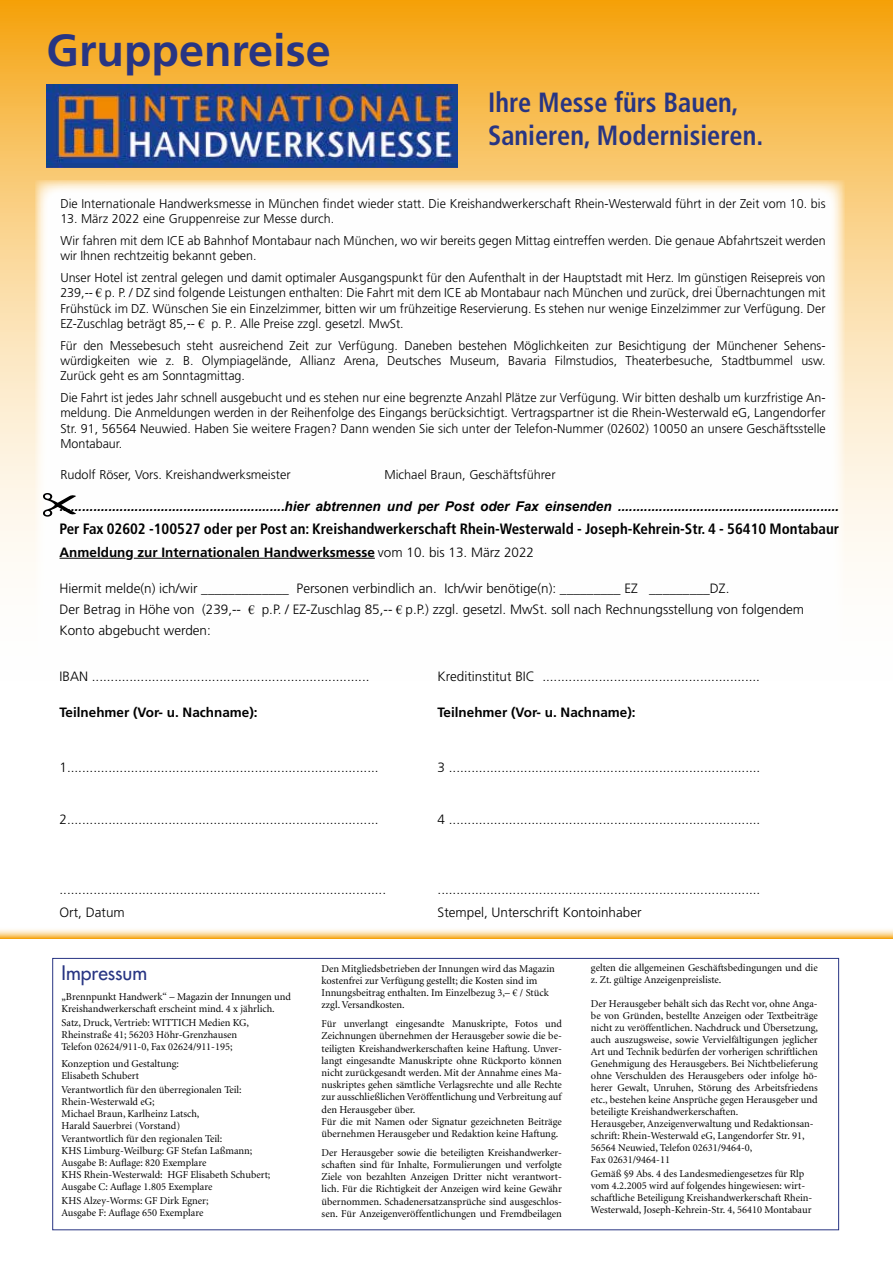
<style>
.page{position:relative;width:893px;height:1263px;background:#fff}
.page>*{position:absolute;margin:0;border:0;box-sizing:border-box;transform-origin:0 0}
.t1{font:700 45px "Frutiger LT";color:#283583}
.t2{font:700 condensed 27.75px/33.3px "Frutiger LT";color:#283583;scale:.95 1}
.t3{font:19.5px "Futura LT";color:#283583}
.t4{font:700 condensed 15px "Frutiger LT";color:#000}
.t5{font:300 13.5px/21.1px "Frutiger LT";color:#000}
.t6{font:italic 700 13.5px "Arial";color:#000}
.t7{font:700 13.5px "Frutiger LT";color:#000}
.t8{font:300 12.75px/15.3px "Frutiger LT";color:#000;text-align:justify}
.t9{font:10.5px/12px "Minion LT";color:#000}
.s1{font-family:"Times New Roman";font-weight:400}
.s2{font-weight:300}
.s3{font-family:"Times New Roman";font-weight:400;font-size:12.75px}
</style>
<div class="page">
<svg style="left:0;top:0;width:893px;height:562px;background:#f6bd56"></svg>
<div style="left:35px;top:180px;width:809px;height:642px;background:#fff"></div>
<svg style="left:43px;top:493px;width:33px;height:24px"></svg>
<img style="left:47px;top:85px;width:410px;height:83px">
<svg style="left:0;top:929px;width:893px;height:9px;background:#fadba3"></svg>
<hr style="left:60px;top:558px;width:66px;height:1px;background:#000">
<hr style="left:134px;top:558px;width:241px;height:1px;background:#000">
<h1 class="t1" style="left:47px;top:24px;width:286px">Gruppenreise</h1>
<h2 class="t2" style="left:488px;top:85px;width:291px">Ihre Messe fürs Bauen,<br>Sanieren, Modernisieren.</h2>
<p class="t8" style="left:60px;top:196px;width:767px">Die Internationale Handwerksmesse in München findet wieder statt. Die Kreishandwerkerschaft Rhein-Westerwald führt in der Zeit vom 10. bis</p>
<p class="t8" style="left:60px;top:208px;width:767px;line-height:21.8px">13. März 2022 eine Gruppenreise zur Messe durch.<br>Wir fahren mit dem ICE ab Bahnhof Montabaur nach München, wo wir bereits gegen Mittag eintreffen werden. Die genaue Abfahrtszeit werden</p>
<p class="t8" style="left:60px;top:245px;width:767px;line-height:21.8px">wir Ihnen rechtzeitig bekannt geben.<br>Unser Hotel ist zentral gelegen und damit optimaler Ausgangspunkt für den Aufenthalt in der Hauptstadt mit Herz. Im günstigen Reisepreis von</p>
<p class="t8" style="left:60px;top:286px;width:767px">239,-- <span class="s1">€</span> p. P. / DZ sind folgende Leistungen enthalten: Die Fahrt mit dem ICE ab Montabaur nach München und zurück, drei Übernachtungen mit Frühstück im DZ. Wünschen Sie ein Einzelzimmer, bitten wir um frühzeitige Reservierung. Es stehen nur wenige Einzelzimmer zur Verfügung. Der EZ-Zuschlag beträgt 85,-- <span class="s1">€</span> p. P.. Alle Preise zzgl. gesetzl. MwSt.</p>
<p class="t8" style="left:60px;top:338px;width:767px">Für den Messebesuch steht ausreichend Zeit zur Verfügung. Daneben bestehen Möglichkeiten zur Besichtigung der Münchener Sehens&shy;würdigkeiten wie z. B. Olympiagelände, Allianz Arena, Deutsches Museum, Bavaria Filmstudios, Theaterbesuche, Stadtbummel usw.<br>Zurück geht es am Sonntagmittag.</p>
<p class="t8" style="left:60px;top:390px;width:767px">Die Fahrt ist jedes Jahr schnell ausgebucht und es stehen nur eine begrenzte Anzahl Plätze zur Verfügung. Wir bitten deshalb um kurzfristige An&shy;meldung. Die Anmeldungen werden in der Reihenfolge des Eingangs berücksichtigt. Vertragspartner ist die Rhein-Westerwald eG, Langendorfer Str. 91, 56564 Neuwied. Haben Sie weitere Fragen? Dann wenden Sie sich unter der Telefon-Nummer (02602) 10050 an unsere Geschäftsstelle Montabaur.</p>
<p class="t8" style="left:60px;top:467px;width:232px">Rudolf Röser, Vors. Kreishandwerksmeister</p>
<p class="t8" style="left:384px;top:467px;width:173px">Michael Braun, Geschäftsführer</p>
<p class="t6" style="left:60px;top:497px;width:781px">............................................................hier abtrennen und per Post oder Fax einsenden ...........................................................</p>
<h3 class="t4" style="left:60px;top:520px;width:781px">Per Fax 02602 -100527 oder per Post an: Kreishandwerkerschaft Rhein-Westerwald - Joseph-Kehrein-Str. 4 - 56410 Montabaur</h3>
<p class="t7" style="left:60px;top:544px;width:476px">Anmeldung zur Internationalen Handwerksmesse <span class="s2">vom 10. bis 13. März 2022</span></p>
<p class="t5" style="left:60px;top:578px;width:746px">Hiermit melde(n) ich/wir _____________ Personen verbindlich an. Ich/wir benötige(n): _________ EZ _________DZ.<br>Der Betrag in Höhe von (239,-- <span class="s3">€</span> p.P. / EZ-Zuschlag 85,-- <span class="s3">€</span> p.P.) zzgl. gesetzl. MwSt. soll nach Rechnungsstellung von folgendem<br>Konto abgebucht werden:</p>
<p class="t5" style="left:60px;top:666px;width:311px">IBAN ..........................................................................</p>
<p class="t5" style="left:438px;top:666px;width:324px">Kreditinstitut BIC ..........................................................</p>
<p class="t7" style="left:60px;top:704px;width:200px">Teilnehmer (Vor- u. Nachname):</p>
<p class="t7" style="left:438px;top:704px;width:200px">Teilnehmer (Vor- u. Nachname):</p>
<p class="t5" style="left:60px;top:756px;width:321px">1...................................................................................</p>
<p class="t5" style="left:438px;top:756px;width:324px">3 ...................................................................................</p>
<p class="t5" style="left:60px;top:809px;width:321px">2...................................................................................</p>
<p class="t5" style="left:438px;top:809px;width:324px">4 ...................................................................................</p>
<p class="t5" style="left:60px;top:878px;width:328px">.......................................................................................</p>
<p class="t5" style="left:438px;top:878px;width:324px">......................................................................................</p>
<p class="t5" style="left:60px;top:901px;width:67px">Ort, Datum</p>
<p class="t5" style="left:438px;top:901px;width:206px">Stempel, Unterschrift Kontoinhaber</p>
<h3 class="t3" style="left:62px;top:960px;width:87px">Impressum</h3>
<p class="t9" style="left:62px;top:991px;width:231px">„Brennpunkt Handwerk“ – Magazin der Innungen und<br>Kreishandwerkerschaft erscheint mind. 4 x jährlich.</p>
<p class="t9" style="left:62px;top:1016px;width:189px">Satz, Druck, Vertrieb: WITTICH Medien KG,<br>Rheinstraße 41; 56203 Höhr-Grenzhausen<br>Telefon 02624/911-0, Fax 02624/911-195;</p>
<p class="t9" style="left:62px;top:1058px;width:119px">Konzeption und Gestaltung:<br>Elisabeth Schubert</p>
<p class="t9" style="left:62px;top:1084px;width:182px">Verantwortlich für den überregionalen Teil:<br>Rhein-Westerwald eG;<br>Michael Braun, Karlheinz Latsch,<br>Harald Sauerbrei (Vorstand)</p>
<p class="t9" style="left:62px;top:1133px;width:210px">Verantwortlich für den regionalen Teil:<br>KHS Limburg-Weilburg: GF Stefan Laßmann; Ausgabe B: Auflage: 820 Exemplare<br>KHS Rhein-Westerwald: HGF Elisabeth Schubert; Ausgabe C: Auflage 1.805 Exemplare</p>
<p class="t9" style="left:62px;top:1195px;width:149px">KHS Alzey-Worms: GF Dirk Egner;<br>Ausgabe F: Auflage 650 Exemplare</p>
<p class="t9" style="left:322px;top:963px;width:235px">Den Mitgliedsbetrieben der Innungen wird das Magazin kostenfrei zur Verfügung gestellt; die Kosten sind im Innungsbeitrag enthalten. Im Einzelbezug 3,– € / Stück zzgl. Versandkosten.</p>
<p class="t9" style="left:322px;top:1018px;width:242px">Für unverlangt eingesandte Manuskripte, Fotos und Zeichnungen übernehmen der Herausgeber sowie die be&shy;teiligten Kreishandwerkerschaften keine Haftung. Unver&shy;langt eingesandte Manuskripte ohne Rückporto können nicht zurückgesandt werden. Mit der Annahme eines Ma&shy;nuskriptes gehen sämtliche Verlagsrechte und alle Rechte zur ausschließlichen Veröffentlichung und Verbreitung auf den Herausgeber über.<br>Für die mit Namen oder Signatur gezeichneten Beiträge übernehmen Herausgeber und Redaktion keine Haftung.</p>
<p class="t9" style="left:322px;top:1146px;width:242px;text-align:justify">Der Herausgeber sowie die beteiligten Kreishandwerker&shy;schaften sind für Inhalte, Formulierungen und verfolgte Ziele von bezahlten Anzeigen Dritter nicht verantwort&shy;lich. Für die Richtigkeit der Anzeigen wird keine Gewähr übernommen. Schadenersatzansprüche sind ausgeschlos&shy;sen. Für Anzeigenveröffentlichungen und Fremdbeilagen</p>
<p class="t9" style="left:591px;top:962px;width:228px">gelten die allgemeinen Geschäftsbedingungen und die z. Zt. gültige Anzeigenpreisliste.</p>
<p class="t9" style="left:591px;top:998px;width:229px">Der Herausgeber behält sich das Recht vor, ohne Anga&shy;be von Gründen, bestellte Anzeigen oder Textbeiträge nicht zu veröffentlichen. Nachdruck und Übersetzung, auch auszugsweise, sowie Vervielfältigungen jeglicher Art und Technik bedürfen der vorherigen schriftlichen Genehmigung des Herausgebers. Bei Nichtbelieferung ohne Verschulden des Herausgebers oder infolge hö&shy;herer Gewalt, Unruhen, Störung des Arbeitsfriedens etc., bestehen keine Ansprüche gegen Herausgeber und beteiligte Kreishandwerkerschaften.<br>Herausgeber, Anzeigenverwaltung und Redaktionsan&shy;schrift: Rhein-Westerwald eG, Langendorfer Str. 91, 56564 Neuwied, Telefon 02631/9464-0,<br>Fax 02631/9464-11</p>
<p class="t9" style="left:591px;top:1168px;width:223px">Gemäß §9 Abs. 4 des Landesmediengesetzes für Rlp vom 4.2.2005 wird auf folgendes hingewiesen: wirt&shy;schaftliche Beteiligung Kreishandwerkerschaft Rhein-Westerwald, Joseph-Kehrein-Str. 4, 56410 Montabaur</p>
</div>
